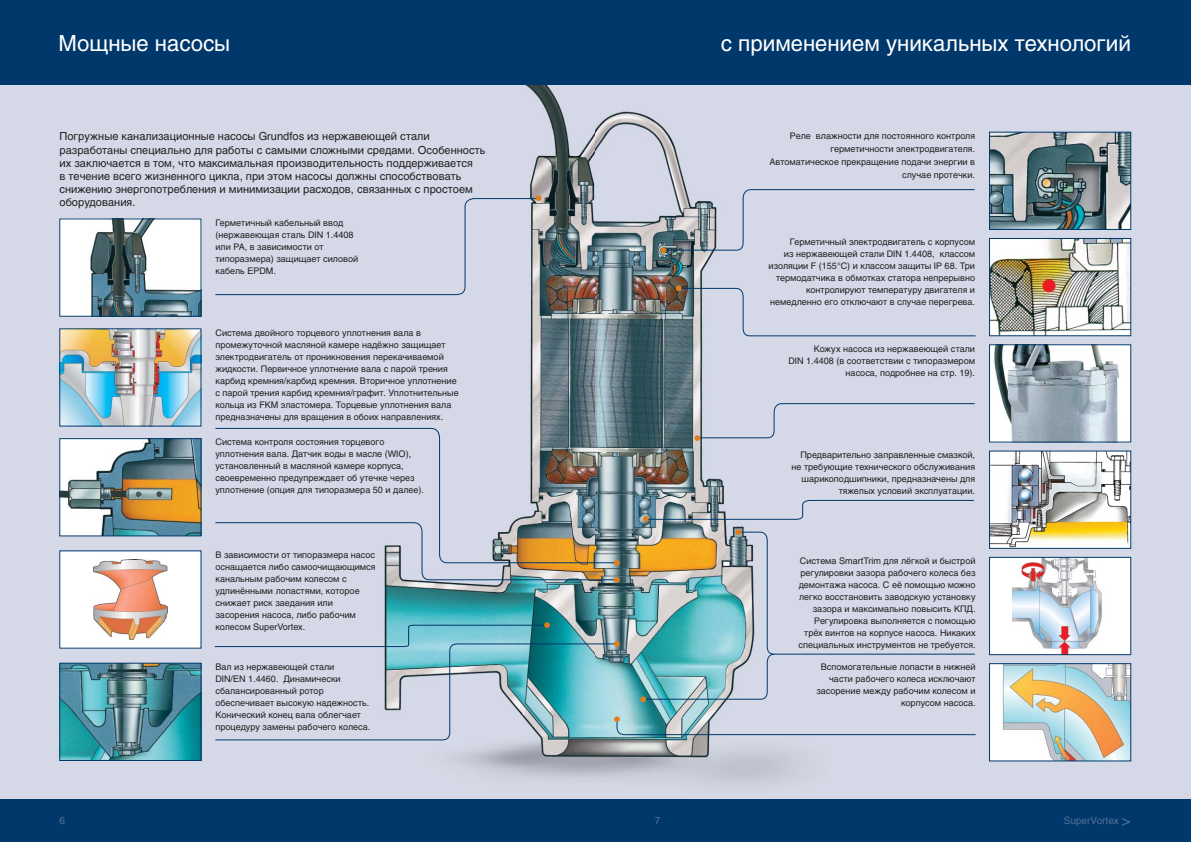
<style>
.page{position:relative;width:1191px;height:842px;background:#fff}
.page>*{position:absolute;margin:0;border:0;box-sizing:border-box;transform-origin:0 0}
.t1{font:22px "Helios";color:#fff}
.t2{font:11px/13.2px "Helios";color:#231f20}
.t3{font:10px "Helios";color:#546f99}
.t4{font:9px/12px "Helios";color:#231f20;text-align:right}
.s1{font-size:16px}
</style>
<div class="page">
<img style="left:0;top:84px;width:1191px;height:716px">
<div style="left:0;top:800px;width:595px;height:42px;background:#00386b"></div>
<div style="left:0;top:0;width:1191px;height:84px;background:#00386b"></div>
<div style="left:595px;top:800px;width:596px;height:42px;background:#00386b"></div>
<img style="left:62px;top:221px;width:137px;height:94px">
<div style="left:60px;top:219px;width:141px;height:98px;border:1px solid #00386b"></div>
<img style="left:62px;top:331px;width:137px;height:93px">
<img style="left:62px;top:440px;width:137px;height:94px">
<div style="left:60px;top:438px;width:141px;height:98px;border:1px solid #00386b"></div>
<div style="left:60px;top:551px;width:141px;height:97px;background:#fff"></div>
<img style="left:94px;top:560px;width:73px;height:79px">
<img style="left:62px;top:665px;width:137px;height:94px">
<div style="left:60px;top:663px;width:141px;height:98px;border:1px solid #00386b"></div>
<img style="left:991px;top:240px;width:138px;height:94px">
<div style="left:989px;top:238px;width:142px;height:98px;border:1px solid #00386b"></div>
<img style="left:991px;top:347px;width:138px;height:93px">
<img style="left:991px;top:453px;width:138px;height:94px">
<div style="left:989px;top:451px;width:142px;height:98px;border:1px solid #00386b"></div>
<div style="left:990px;top:557px;width:141px;height:98px;background:#fff"></div>
<img style="left:1012px;top:559px;width:90px;height:94px">
<div style="left:989px;top:557px;width:142px;height:98px;border:1px solid #00386b"></div>
<div style="left:990px;top:664px;width:141px;height:97px;background:#fff"></div>
<img style="left:1002px;top:665px;width:127px;height:94px">
<div style="left:989px;top:663px;width:142px;height:98px;border:1px solid #00386b"></div>
<div style="left:215px;top:195px;width:326px;height:100px;background:#d5d8e7"></div>
<img style="left:215px;top:428px;width:760px;height:313px">
<svg style="left:640px;top:696px;width:6px;height:6px"></svg>
<svg style="left:614px;top:716px;width:362px;height:19px;background:#b9c8d6"></svg>
<svg style="left:736px;top:529px;width:39px;height:126px;background:#b2bfca"></svg>
<img style="left:991px;top:134px;width:138px;height:94px">
<div style="left:989px;top:132px;width:142px;height:98px;border:1px solid #00386b"></div>
<svg style="left:663px;top:189px;width:312px;height:249px;background:#c6cbd8"></svg>
<svg style="left:694px;top:435px;width:6px;height:6px"></svg>
<svg style="left:643px;top:500px;width:332px;height:22px;background:#bdc4d2"></svg>
<svg style="left:661px;top:247px;width:5px;height:6px"></svg>
<svg style="left:676px;top:286px;width:300px;height:50px;background:#c9cddc"></svg>
<img style="left:214px;top:522px;width:382px;height:125px">
<svg style="left:544px;top:622px;width:6px;height:6px"></svg>
<svg style="left:595px;top:560px;width:25px;height:6px"></svg>
<svg style="left:595px;top:577px;width:25px;height:6px"></svg>
<svg style="left:595px;top:641px;width:25px;height:6px"></svg>
<h1 class="t1" style="left:59px;top:34px;width:173px">Мощные насосы</h1>
<h1 class="t1" style="left:721px;top:34px;width:412px">с применением уникальных технологий</h1>
<p class="t2" style="left:60px;top:131px;width:428px">Погружные канализационные насосы Grundfos из нержавеющей стали разработаны специально для работы с самыми сложными средами. Особенность их заключается в том, что максимальная производительность поддерживается<br>в течение всего жизненного цикла, при этом насосы должны способствовать снижению энергопотребления и минимизации расходов, связанных с простоем оборудования.</p>
<p class="t4" style="left:215px;top:217px;width:144px;text-align:left">Герметичный кабельный ввод (нержавеющая сталь DIN 1.4408 или PA, в зависимости от типоразмера) защищает силовой кабель EPDM.</p>
<p class="t4" style="left:215px;top:327px;width:245px;text-align:left">Система двойного торцевого уплотнения вала в промежуточной масляной камере надёжно защищает электродвигатель от проникновения перекачиваемой жидкости. Первичное уплотнение вала с парой трения карбид кремния/карбид кремния. Вторичное уплотнение c парой трения карбид кремния/графит. Уплотнительные кольца из FKM эластомера. Торцевые уплотнения вала предназначены для вращения в обоих направлениях.</p>
<p class="t4" style="left:215px;top:437px;width:210px;text-align:left">Система контроля состояния торцевого уплотнения вала. Датчик воды в масле (WIO), установленный в масляной камере корпуса, своевременно предупреждает об утечке через уплотнение (опция для типоразмера 50 и далее).</p>
<p class="t4" style="left:215px;top:549px;width:162px;text-align:left">В зависимости от типоразмера насос оснащается либо самоочищающимся канальным рабочим колесом с удлинёнными лопастями, которое снижает риск заедания или засорения насоса, либо рабочим колесом SuperVortex.</p>
<p class="t4" style="left:215px;top:662px;width:156px;text-align:left">Вал из нержавеющей стали<br>DIN/EN 1.4460. Динамически сбалансированный ротор обеспечивает высокую надежность.<br>Конический конец вала облегчает процедуру замены рабочего колеса.</p>
<p class="t4" style="left:769px;top:130px;width:207px;line-height:13px">Реле влажности для постоянного контроля герметичности электродвигателя.<br>Автоматическое прекращение подачи энергии в случае протечки.</p>
<p class="t4" style="left:769px;top:237px;width:208px">Герметичный электродвигатель с корпусом<br>из нержавеющей стали DIN 1.4408, классом изоляции F (155°C) и классом защиты IP 68. Три термодатчика в обмотках статора непрерывно контролируют температуру двигателя и немедленно его отключают в случае перегрева.</p>
<p class="t4" style="left:788px;top:343px;width:188px">Кожух насоса из нержавеющей стали<br>DIN 1.4408 (в соответствии с типоразмером насоса, подробнее на стр. 19).</p>
<p class="t4" style="left:792px;top:449px;width:185px">Предварительно заправленные смазкой, не требующие технического обслуживания шарикоподшипники, предназначены для тяжелых условий эксплуатации.</p>
<p class="t4" style="left:799px;top:556px;width:178px">Система SmartTrim для лёгкой и быстрой регулировки зазора рабочего колеса без демонтажа насоса. С её помощью можно легко восстановить заводскую установку зазора и максимально повысить КПД.<br>Регулировка выполняется с помощью трёх винтов на корпусе насоса. Никаких специальных инструментов не требуется.</p>
<p class="t4" style="left:816px;top:662px;width:161px">Вспомогательные лопасти в нижней части рабочего колеса исключают засорение между рабочим колесом и корпусом насоса.</p>
<p class="t3" style="left:60px;top:817px;width:7px">6</p>
<p class="t3" style="left:655px;top:817px;width:7px">7</p>
<p class="t3" style="left:1064px;top:817px;width:69px">SuperVortex <span class="s1">&gt;</span></p>
</div>
